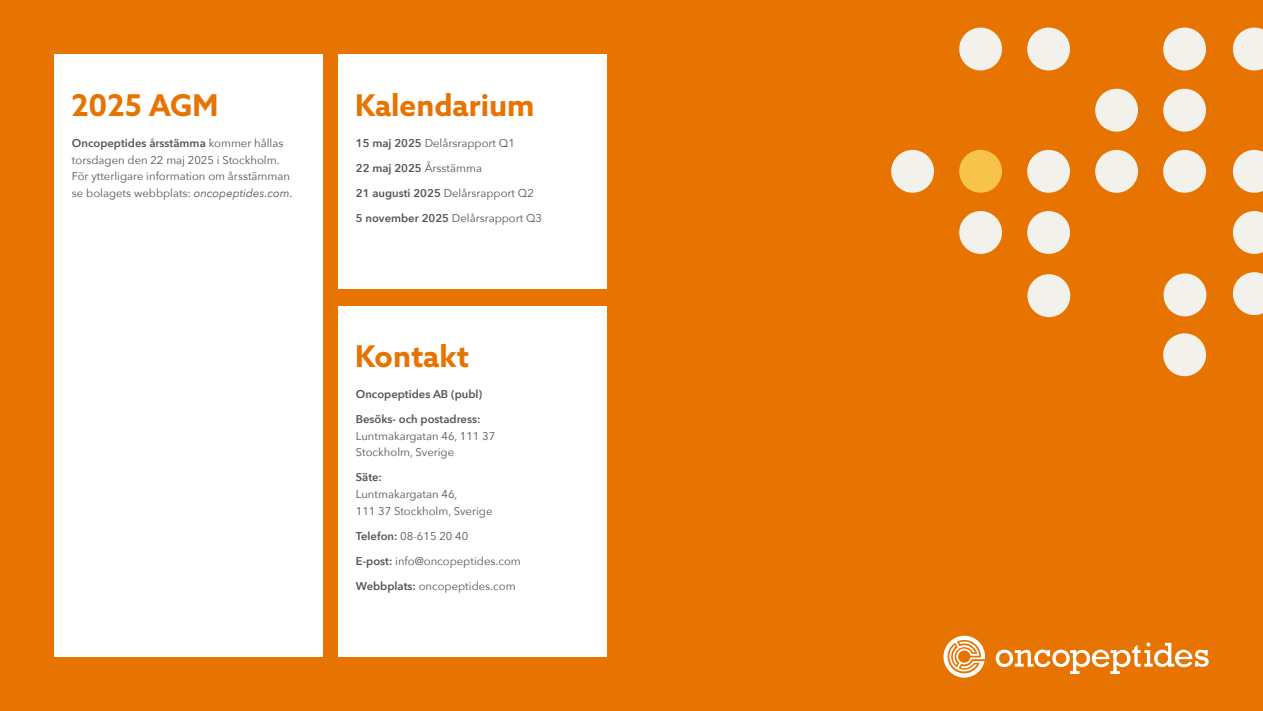
<style>
.page{position:relative;width:1263px;height:711px;background:#fff}
.page>*{position:absolute;margin:0;border:0;box-sizing:border-box;transform-origin:0 0}
.t1{font:700 30px "Azo Sans";color:#e77300}
.t2{font:11.25px/16.5px "Avenir Next";color:#545454}
.t3{font:600 11.25px "Avenir Next";color:#545454}
.s1{font-weight:600}
.s2{font-style:italic}
.s3{font-weight:400}
</style>
<div class="page">
<div style="left:0;top:0;width:1263px;height:710px;background:#e77300"></div>
<div style="left:54px;top:54px;width:268px;height:602px;background:#fff"></div>
<div style="left:339px;top:54px;width:268px;height:234px;background:#fff"></div>
<div style="left:339px;top:306px;width:268px;height:350px;background:#fff"></div>
<svg style="left:996px;top:642px;width:213px;height:31px"></svg>
<svg style="left:943px;top:635px;width:42px;height:42px"></svg>
<svg style="left:891px;top:28px;width:372px;height:349px"></svg>
<div style="left:959px;top:150px;width:43px;height:43px;background:#f7c34a;border-radius:50%"></div>
<h1 class="t1" style="left:71px;top:85px;width:149px">2025 AGM</h1>
<h1 class="t1" style="left:355px;top:85px;width:181px">Kalendarium</h1>
<p class="t2" style="left:72px;top:134px;width:222px"><span class="s1">Oncopeptides årsstämma</span> kommer hållas torsdagen den 22 maj 2025 i Stockholm.<br>För ytterligare information om årsstämman se bolagets webbplats: <span class="s2">oncopeptides.com</span>.</p>
<p class="t2" style="left:356px;top:134px;width:161px"><span class="s1">15 maj 2025</span> Delårsrapport Q1</p>
<p class="t3" style="left:356px;top:158px;width:128px">22 maj 2025 <span class="s3">Årsstämma</span></p>
<p class="t2" style="left:356px;top:184px;width:180px"><span class="s1">21 augusti 2025</span> Delårsrapport Q2</p>
<p class="t2" style="left:356px;top:209px;width:188px"><span class="s1">5 november 2025</span> Delårsrapport Q3</p>
<h1 class="t1" style="left:355px;top:336px;width:116px">Kontakt</h1>
<p class="t3" style="left:356px;top:384px;width:128px">Oncopeptides AB (publ)</p>
<p class="t3" style="left:356px;top:409px;width:126px">Besöks- och postadress:</p>
<p class="t2" style="left:356px;top:427px;width:141px">Luntmakargatan 46, 111 37<br>Stockholm, Sverige</p>
<p class="t3" style="left:356px;top:467px;width:28px">Säte:</p>
<p class="t2" style="left:356px;top:485px;width:138px">Luntmakargatan 46,<br>111 37 Stockholm, Sverige</p>
<p class="t2" style="left:356px;top:526px;width:114px"><span class="s1">Telefon:</span> 08-615 20 40</p>
<p class="t2" style="left:356px;top:551px;width:166px"><span class="s1">E-post:</span> info@oncopeptides.com</p>
<p class="t2" style="left:356px;top:576px;width:161px"><span class="s1">Webbplats:</span> oncopeptides.com</p>
</div>
